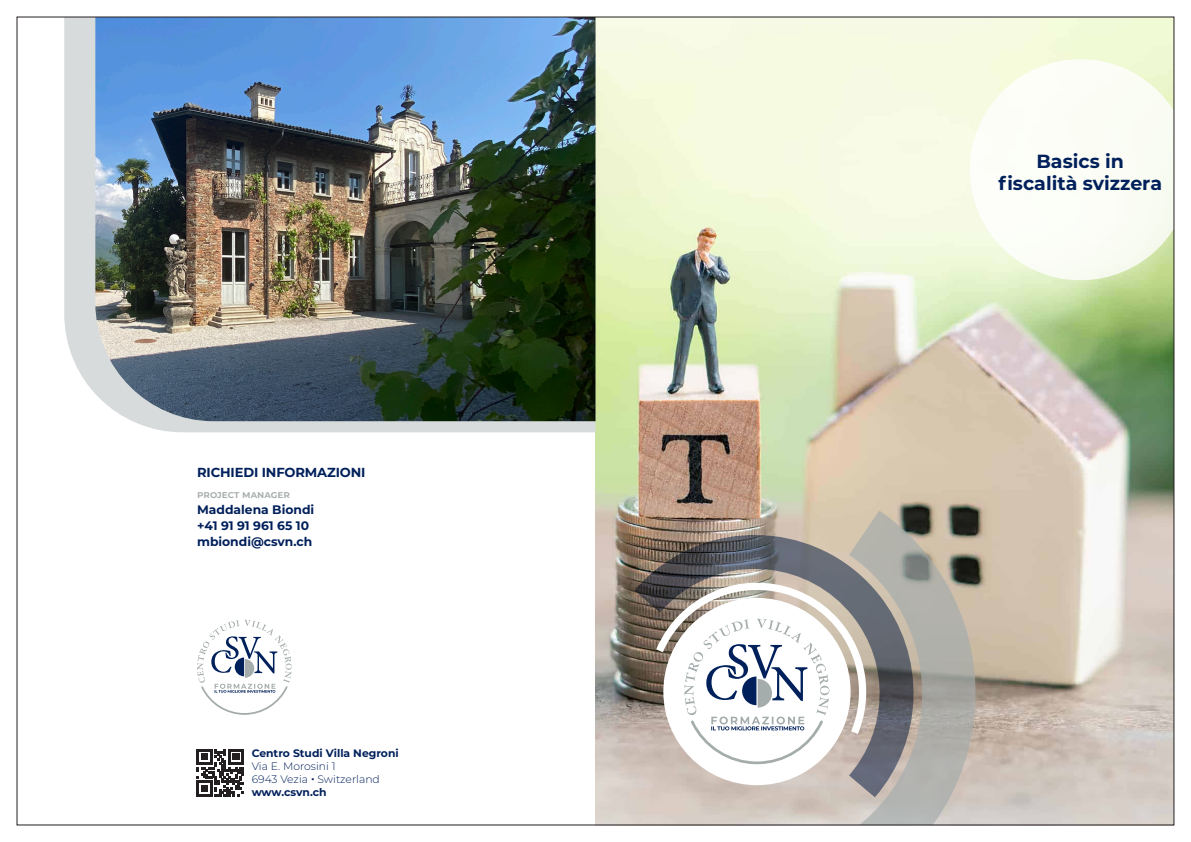
<style>
.page{position:relative;width:1191px;height:842px;background:#fff}
.page>*{position:absolute;margin:0;border:0;box-sizing:border-box;transform-origin:0 0}
.Titolo_Corso{font:700 19px "Montserrat";color:#00205b}
.Titoletto{font:700 13.1px "Montserrat";letter-spacing:-.01em;color:#00205b}
.Indicazioni{font:700 12.3px "Montserrat";color:#00205b}
.t1{font:300 10.8px "Montserrat";color:#00205b}
.t2{font:700 10.8px "Montserrat";color:#00205b}
.t3{font:600 10.3px "Montserrat";color:#a5acac}
.s1{font-weight:700}
</style>
<div class="page">
<img style="left:595px;top:19px;width:577px;height:804px">
<img style="left:634px;top:515px;width:22px;height:282px">
<svg style="left:656px;top:510px;width:319px;height:313px"></svg>
<div style="left:969px;top:59px;width:222px;height:221px;background:#fbfdf6;border-radius:50%"></div>
<svg style="left:64px;top:19px;width:531px;height:413px;fill:#d7dbdb"></svg>
<img style="left:95px;top:19px;width:500px;height:402px">
<svg style="left:197px;top:620px;width:95px;height:95px"></svg>
<svg style="left:197px;top:749px;width:47px;height:47px"></svg>
<div style="left:1174px;top:88px;width:17px;height:188px;background:#fff"></div>
<p class="Titoletto" style="left:197px;top:463px;width:170px">RICHIEDI INFORMAZIONI</p>
<p class="t3" style="left:197px;top:487px;width:94px">project manager</p>
<p class="Indicazioni" style="left:197px;top:500px;width:119px">Maddalena Biondi</p>
<p class="Indicazioni" style="left:197px;top:516px;width:113px">+41 91 91 961 65 10</p>
<p class="Indicazioni" style="left:197px;top:532px;width:117px">mbiondi@csvn.ch</p>
<p class="t2" style="left:252px;top:745px;width:149px">Centro Studi Villa Negroni</p>
<p class="t1" style="left:252px;top:759px;width:85px">Via E. Morosini 1</p>
<p class="t1" style="left:252px;top:772px;width:130px">6943 Vezia <span class="s1">·</span> Switzerland</p>
<p class="t2" style="left:252px;top:784px;width:76px">www.csvn.ch</p>
<p class="Titolo_Corso" style="left:1036px;top:147px;width:89px">Basics in</p>
<p class="Titolo_Corso" style="left:998px;top:170px;width:165px">fiscalità svizzera</p>
</div>
